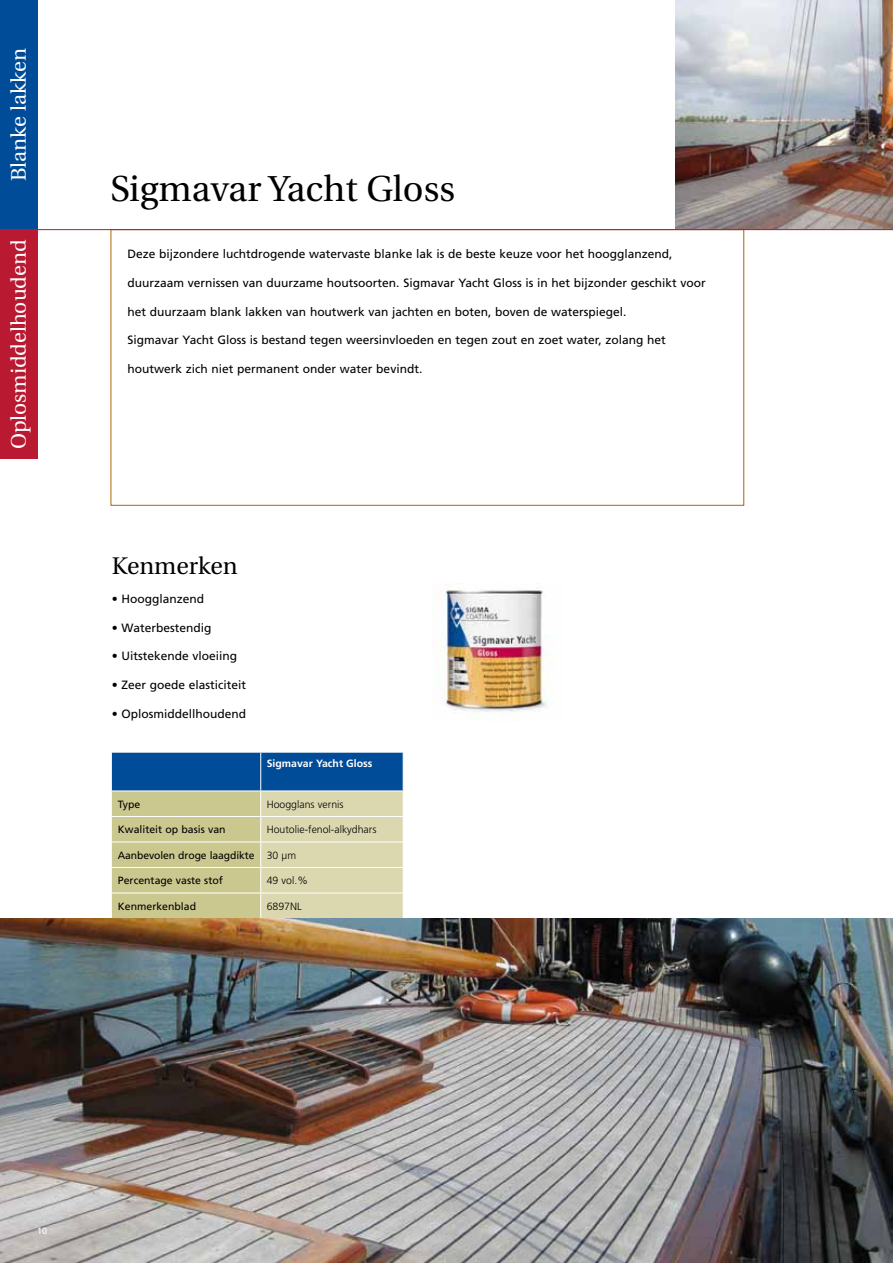
<style>
.page{position:relative;width:893px;height:1263px;background:#fff}
.page>*{position:absolute;margin:0;border:0;box-sizing:border-box;transform-origin:0 0}
.t1{font:36px "Utopia";color:#000}
.t2{font:24px "Utopia";color:#000}
.t3{font:21px "Utopia";color:#fff}
.t4{font:12px "Frutiger";color:#000}
.t5{font:10.5px "Frutiger";color:#000}
.t6{font:300 10.5px "Frutiger";color:#000}
.t7{font:700 10.5px "Frutiger";color:#fff}
.t8{font:9px "Frutiger";color:#fff}
.s1{font-weight:300}
</style>
<div class="page">
<img style="left:675px;top:0;width:218px;height:229px">
<svg style="left:112px;top:753px;width:292px;height:165px;background:#a4b3a1"></svg>
<hr style="left:112px;top:893px;width:149px;height:1px;background:#fff">
<hr style="left:261px;top:893px;width:143px;height:1px;background:#fff">
<img style="left:0;top:918px;width:893px;height:345px">
<hr style="left:0;top:229px;width:893px;height:1px;background:#b91931">
<img style="left:432px;top:583px;width:121px;height:130px">
<div style="left:0;top:0;width:37px;height:230px;background:#004c99"></div>
<div style="left:0;top:230px;width:37px;height:229px;background:#b91931"></div>
<h3 class="t3" style="left:7px;top:181px;width:134px;rotate:-90deg">Blanke lakken</h3>
<h3 class="t3" style="left:7px;top:449px;width:211px;rotate:-90deg">Oplosmiddelhoudend</h3>
<h1 class="t1" style="left:111px;top:169px;width:346px">Sigmavar Yacht Gloss</h1>
<p class="t4" style="left:128px;top:247px;width:546px">Deze bijzondere luchtdrogende watervaste blanke lak is de beste keuze voor het hoogglanzend,</p>
<p class="t4" style="left:128px;top:276px;width:580px">duurzaam vernissen van duurzame houtsoorten. Sigmavar Yacht Gloss is in het bijzonder geschikt voor</p>
<p class="t4" style="left:128px;top:304px;width:500px">het duurzaam blank lakken van houtwerk van jachten en boten, boven de waterspiegel.</p>
<p class="t4" style="left:128px;top:333px;width:540px">Sigmavar Yacht Gloss is bestand tegen weersinvloeden en tegen zout en zoet water, zolang het</p>
<p class="t4" style="left:128px;top:362px;width:296px">houtwerk zich niet permanent onder water bevindt.</p>
<h2 class="t2" style="left:112px;top:553px;width:127px">Kenmerken</h2>
<p class="t4" style="left:112px;top:591px;width:94px">• Hoogglanzend</p>
<p class="t4" style="left:112px;top:620px;width:101px">• Waterbestendig</p>
<p class="t4" style="left:112px;top:649px;width:127px">• Uitstekende vloeiing</p>
<p class="t4" style="left:112px;top:678px;width:136px">• Zeer goede elasticiteit</p>
<p class="t4" style="left:112px;top:706px;width:136px">• Oplosmiddellhoudend</p>
<p class="t7" style="left:267px;top:757px;width:107px">Sigmavar Yacht Gloss</p>
<p class="t5" style="left:118px;top:798px;width:24px">Type</p>
<p class="t6" style="left:267px;top:798px;width:78px">Hoogglans vernis</p>
<p class="t5" style="left:118px;top:823px;width:109px">Kwaliteit op basis van</p>
<p class="t6" style="left:267px;top:824px;width:111px">Houtolie-fenol-alkydhars</p>
<p class="t5" style="left:118px;top:849px;width:180px">Aanbevolen droge laagdikte <span class="s1">30 µm</span></p>
<p class="t5" style="left:118px;top:874px;width:107px">Percentage vaste stof</p>
<p class="t6" style="left:267px;top:875px;width:43px">49 vol.%</p>
<p class="t5" style="left:118px;top:900px;width:80px">Kenmerkenblad</p>
<p class="t6" style="left:267px;top:900px;width:37px">6897NL</p>
<p class="t8" style="left:37px;top:1226px;width:11px">10</p>
</div>
